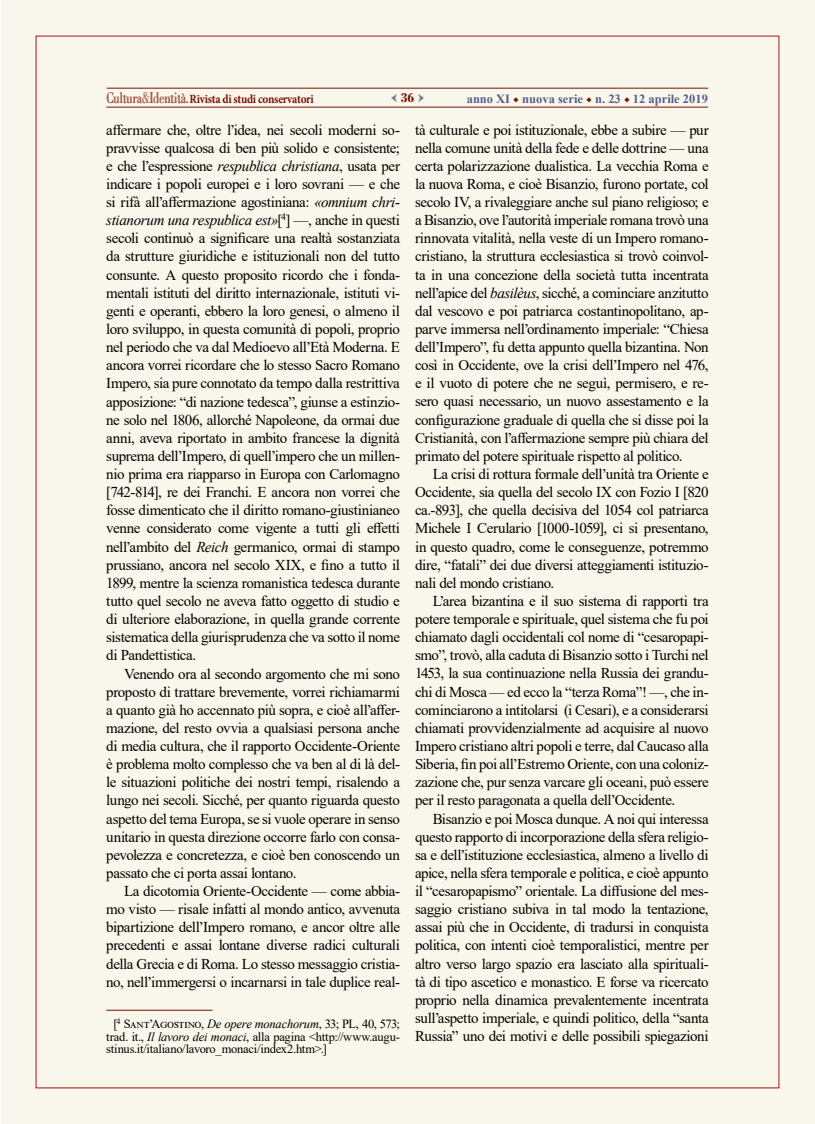
<style>
.page{position:relative;width:815px;height:1124px;background:#fff}
.page>*{position:absolute;margin:0;border:0;box-sizing:border-box;transform-origin:0 0}
.t1{font:15px/18.1px "Times New Roman";letter-spacing:-.025em;color:#000;text-align:justify}
.t2{font:15px "Minion Pro";color:#73789e}
.t3{font:12.5px/12.5px "Times New Roman";letter-spacing:-.02em;color:#000;text-align:justify}
.t4{font:700 12.5px "Minion Pro";letter-spacing:-.025em;color:#7a1307;scale:.9 1}
.t5{font:700 12.5px "Times New Roman";color:#575e87}
.s1{font-family:"OPTI Bodoni Open";font-weight:400;font-size:15.62px}
.s2{font-family:"OPTI Bodoni Open";font-weight:400;font-size:15.62px;color:#923824}
.s3{font-family:"Bodoni";font-weight:700;font-size:13.75px;color:#7a1307}
.s4{font-family:"Minion Pro";font-weight:400;color:#7a1307}
.s5{font-style:italic}
</style>
<div class="page">
<div style="left:1px;top:0;width:813px;height:1123px;background:#f9f6eb"></div>
<hr style="left:106px;top:107px;width:602px;height:1px;background:#7a1307">
<hr style="left:107px;top:88px;width:601px;height:1px;background:#7a1307">
<hr style="left:106px;top:1009px;width:107px;height:1px;background:#7a1307">
<p class="t4" style="left:106px;top:90px;width:232px"><span class="s1">Cultura</span><span class="s2">&amp;</span><span class="s1">Identità.</span> Rivista di studi conservatori</p>
<p class="t2" style="left:391px;top:87px;width:35px">←<span class="s3">36</span>→</p>
<p class="t5" style="left:467px;top:90px;width:243px">anno XI <span class="s4">◆</span> nuova serie <span class="s4">◆</span> n. 23 <span class="s4">◆</span> 12 aprile 2019</p>
<p class="t1" style="left:106px;top:120px;width:295px">affermare che, oltre l’idea, nei secoli moderni so&shy;pravvisse qualcosa di ben più solido e consistente; e che l’espressione <span class="s5">respublica christiana</span>, usata per indicare i popoli europei e i loro sovrani — e che si rifà all’affermazione agostiniana: <span class="s5">«omnium chri&shy;stianorum una respublica est»</span>[<sup>4</sup>] —, anche in questi secoli continuò a significare una realtà sostanziata da strutture giuridiche e istituzionali non del tutto consunte. A questo proposito ricordo che i fonda&shy;mentali istituti del diritto internazionale, istituti vi&shy;genti e operanti, ebbero la loro genesi, o almeno il loro sviluppo, in questa comunità di popoli, proprio nel periodo che va dal Medioevo all’Età Moderna. E ancora vorrei ricordare che lo stesso Sacro Romano Impero, sia pure connotato da tempo dalla restrittiva apposizione: “di nazione tedesca”, giunse a estinzio&shy;ne solo nel 1806, allorché Napoleone, da ormai due anni, aveva riportato in ambito francese la dignità suprema dell’Impero, di quell’impero che un millen&shy;nio prima era riapparso in Europa con Carlomagno [742-814], re dei Franchi. E ancora non vorrei che fosse dimenticato che il diritto romano-giustinianeo venne considerato come vigente a tutti gli effetti nell’ambito del <span class="s5">Reich</span> germanico, ormai di stampo prussiano, ancora nel secolo XIX, e fino a tutto il 1899, mentre la scienza romanistica tedesca durante tutto quel secolo ne aveva fatto oggetto di studio e di ulteriore elaborazione, in quella grande corrente sistematica della giurisprudenza che va sotto il nome di Pandettistica.</p>
<p class="t1" style="left:106px;top:663px;width:295px;text-indent:18px">Venendo ora al secondo argomento che mi sono proposto di trattare brevemente, vorrei richiamarmi a quanto già ho accennato più sopra, e cioè all’affer&shy;mazione, del resto ovvia a qualsiasi persona anche di media cultura, che il rapporto Occidente-Oriente è problema molto complesso che va ben al di là del&shy;le situazioni politiche dei nostri tempi, risalendo a lungo nei secoli. Sicché, per quanto riguarda questo aspetto del tema Europa, se si vuole operare in senso unitario in questa direzione occorre farlo con consa&shy;pevolezza e concretezza, e cioè ben conoscendo un passato che ci porta assai lontano.</p>
<p class="t1" style="left:106px;top:881px;width:295px;text-indent:18px">La dicotomia Oriente-Occidente — come abbia&shy;mo visto — risale infatti al mondo antico, avvenuta bipartizione dell’Impero romano, e ancor oltre alle precedenti e assai lontane diverse radici culturali della Grecia e di Roma. Lo stesso messaggio cristia&shy;no, nell’immergersi o incarnarsi in tale duplice real-</p>
<p class="t3" style="left:106px;top:1017px;width:295px;text-indent:7px">[<sup>4</sup> Sant’Agostino, <span class="s5">De opere monachorum</span>, 33; PL, 40, 573; trad. it., <span class="s5">Il lavoro dei monaci</span>, alla pagina &lt;http://www.augu&shy;stinus.it/italiano/lavoro_monaci/index2.htm&gt;.]</p>
<p class="t1" style="left:415px;top:120px;width:295px">tà culturale e poi istituzionale, ebbe a subire — pur nella comune unità della fede e delle dottrine — una certa polarizzazione dualistica. La vecchia Roma e la nuova Roma, e cioè Bisanzio, furono portate, col secolo IV, a rivaleggiare anche sul piano religioso; e a Bisanzio, ove l’autorità imperiale romana trovò una rinnovata vitalità, nella veste di un Impero romano&shy;cristiano, la struttura ecclesiastica si trovò coinvol&shy;ta in una concezione della società tutta incentrata nell’apice del <span class="s5">basilèus</span>, sicché, a cominciare anzitutto dal vescovo e poi patriarca costantinopolitano, ap&shy;parve immersa nell’ordinamento imperiale: “Chiesa dell’Impero”, fu detta appunto quella bizantina. Non così in Occidente, ove la crisi dell’Impero nel 476, e il vuoto di potere che ne seguì, permisero, e re&shy;sero quasi necessario, un nuovo assestamento e la configurazione graduale di quella che si disse poi la Cristianità, con l’affermazione sempre più chiara del primato del potere spirituale rispetto al politico.</p>
<p class="t1" style="left:415px;top:464px;width:295px;text-indent:18px">La crisi di rottura formale dell’unità tra Oriente e Occidente, sia quella del secolo IX con Fozio I [820 ca.-893], che quella decisiva del 1054 col patriarca Michele I Cerulario [1000-1059], ci si presentano, in questo quadro, come le conseguenze, potremmo dire, “fatali” dei due diversi atteggiamenti istituzio&shy;nali del mondo cristiano.</p>
<p class="t1" style="left:415px;top:591px;width:295px;text-indent:18px">L’area bizantina e il suo sistema di rapporti tra potere temporale e spirituale, quel sistema che fu poi chiamato dagli occidentali col nome di “cesaropapi&shy;smo”, trovò, alla caduta di Bisanzio sotto i Turchi nel 1453, la sua continuazione nella Russia dei grandu&shy;chi di Mosca — ed ecco la “terza Roma”! —, che in&shy;cominciarono a intitolarsi (i Cesari), e a considerarsi chiamati provvidenzialmente ad acquisire al nuovo Impero cristiano altri popoli e terre, dal Caucaso alla Siberia, fin poi all’Estremo Oriente, con una coloniz&shy;zazione che, pur senza varcare gli oceani, può essere per il resto paragonata a quella dell’Occidente.</p>
<p class="t1" style="left:415px;top:808px;width:295px;text-indent:18px">Bisanzio e poi Mosca dunque. A noi qui interessa questo rapporto di incorporazione della sfera religio&shy;sa e dell’istituzione ecclesiastica, almeno a livello di apice, nella sfera temporale e politica, e cioè appunto il “cesaropapismo” orientale. La diffusione del mes&shy;saggio cristiano subiva in tal modo la tentazione, assai più che in Occidente, di tradursi in conquista politica, con intenti cioè temporalistici, mentre per altro verso largo spazio era lasciato alla spirituali&shy;tà di tipo ascetico e monastico. E forse va ricercato proprio nella dinamica prevalentemente incentrata sull’aspetto imperiale, e quindi politico, della “santa Russia” uno dei motivi e delle possibili spiegazioni</p>
</div>
